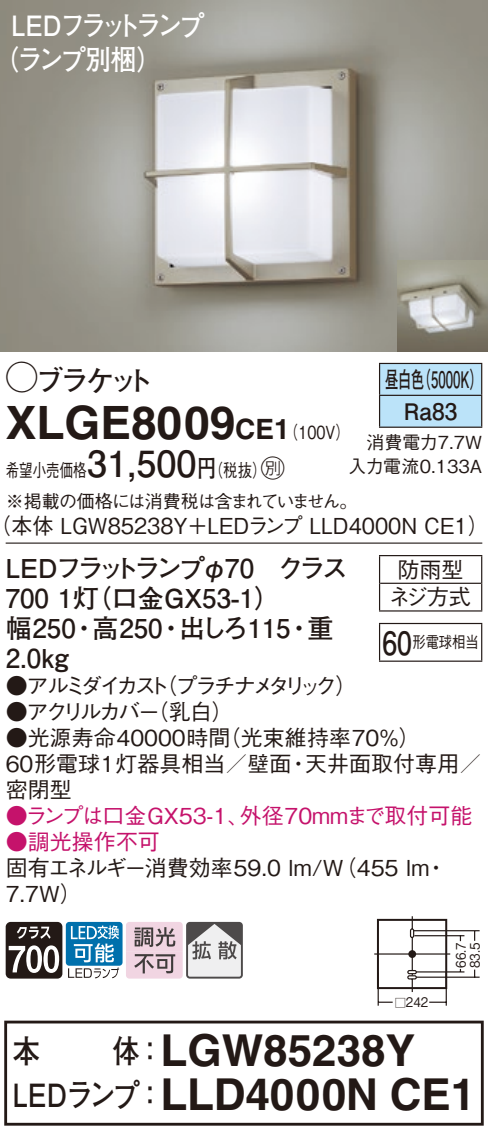
<style>
.page{position:relative;width:488px;height:1137px;background:#fff}
.page>*{position:absolute;margin:0;border:0;box-sizing:border-box;transform-origin:0 0}
.t1{font:700 46px "Helvetica LT Std";color:#231916}
.t2{font:700 44px "Helvetica LT Std";color:#231916}
.t3{font:700 36px "Futo Go B101 Pro";color:#231916}
.t4{font:700 32px "Futo Go B101 Pro";letter-spacing:-.02em;color:#231916;scale:.85 1}
.t5{font:700 32px "Futo Go B101 Pro";letter-spacing:-.02em;color:#231916;scale:.83 1}
.t6{font:700 28px/34px "Futo Go B101 Pro";letter-spacing:-.12em;color:#fff;scale:.9 1}
.t7{font:700 28px "Futo Go B101 Pro";letter-spacing:-.135em;color:#231916}
.t8{font:700 28px "Helvetica LT Std";color:#231916}
.t9{font:700 26px/30px "Futo Go B101 Pro";color:#231916}
.t10{font:700 26px "Futo Go B101 Pro";letter-spacing:-.145em;color:#231916}
.t11{font:24px "Ford Classification 1";color:#231916}
.t12{font:700 22.8px/32px "Futo Go B101 Pro";color:#231916;scale:.58 1}
.t13{font:500 22px/26px "Gothic BBB Pro";color:#231916}
.t14{font:500 22px "Gothic BBB Pro";color:#c5126b}
.t15{font:500 22px "Gothic BBB Pro";color:#231916;scale:.95 1}
.t16{font:500 22px/26px "Gothic BBB Pro";letter-spacing:-.18em;color:#231916}
.t17{font:500 22px "Gothic BBB Pro";letter-spacing:-.22em;color:#231916}
.t18{font:500 22px "Gothic BBB Pro";letter-spacing:-.14em;color:#231916}
.t19{font:500 18px/31.6px "Gothic BBB Pro";letter-spacing:-.04em;color:#231916;scale:.75 1}
.t20{font:500 18px/24px "Gothic BBB Pro";color:#231916;text-align:right}
.t21{font:500 18px "Gothic BBB Pro";color:#231916;scale:.8 1}
.t22{font:500 16px "Gothic BBB Pro";color:#231916;scale:.83 1}
.t23{font:13.2px "Gothic BBB Pro Medium 90 pv RKSJ H";color:#231916;scale:.9 1}
.t24{font:11.2px "Gothic BBB Pro Medium 90 pv RKSJ H";color:#231916}
.s1{font-family:"Ford Classification 1";font-weight:400;font-size:32px}
.s2{font-family:"Helvetica LT Std";font-weight:700;font-size:28px}
.s3{font-family:"Gothic BBB Pro";font-weight:500;font-size:18px}
.s4{font-family:"Futo Go B101 Pro";font-weight:700;font-size:24px}
</style>
<div class="page">
<img style="left:0;top:0;width:488px;height:351px">
<img style="left:397px;top:261px;width:91px;height:90px">
<div style="left:380px;top:364px;width:101px;height:62px;background:#bbe3f9"></div>
<hr style="left:379px;top:363px;width:103px;height:1px;background:#231916">
<hr style="left:379px;top:364px;width:1px;height:31px;background:#231916">
<hr style="left:481px;top:364px;width:1px;height:31px;background:#231916">
<hr style="left:379px;top:395px;width:103px;height:1px;background:#231916">
<hr style="left:379px;top:396px;width:1px;height:31px;background:#231916">
<hr style="left:481px;top:396px;width:1px;height:31px;background:#231916">
<hr style="left:379px;top:426px;width:103px;height:2px;background:#231916">
<hr style="left:6px;top:542px;width:476px;height:2px;background:#231916">
<svg style="left:379px;top:556px;width:1px;height:54px"></svg>
<hr style="left:379px;top:555px;width:103px;height:1px;background:#231916">
<hr style="left:380px;top:583px;width:101px;height:1px;background:#231916">
<svg style="left:481px;top:556px;width:1px;height:54px"></svg>
<hr style="left:379px;top:610px;width:103px;height:2px;background:#231916">
<hr style="left:379px;top:624px;width:1px;height:37px;background:#231916">
<hr style="left:379px;top:623px;width:103px;height:1px;background:#231916">
<hr style="left:481px;top:624px;width:1px;height:37px;background:#231916">
<hr style="left:379px;top:660px;width:103px;height:2px;background:#231916">
<div style="left:407px;top:970px;width:10px;height:4px;border:1px solid #231916;border-radius:2px"></div>
<div style="left:410px;top:928px;width:4px;height:10px;border:1px solid #231916;border-radius:2px"></div>
<div style="left:407px;top:975px;width:10px;height:4px;border:1px solid #231916;border-radius:2px"></div>
<hr style="left:374px;top:953px;width:76px;height:2px;background:#231916">
<svg style="left:411px;top:916px;width:2px;height:13px"></svg>
<hr style="left:411px;top:937px;width:2px;height:33px;background:#231916">
<div style="left:408px;top:950px;width:8px;height:8px;background:#231916;border-radius:50%"></div>
<hr style="left:413px;top:930px;width:66px;height:1px;background:#231916">
<hr style="left:414px;top:935px;width:50px;height:1px;background:#231916">
<hr style="left:416px;top:976px;width:63px;height:2px;background:#231916">
<hr style="left:416px;top:971px;width:48px;height:2px;background:#231916">
<hr style="left:445px;top:972px;width:2px;height:34px;background:#231916">
<hr style="left:377px;top:972px;width:2px;height:34px;background:#231916">
<svg style="left:379px;top:1001px;width:13px;height:2px"></svg>
<svg style="left:429px;top:1001px;width:17px;height:2px"></svg>
<svg style="left:411px;top:974px;width:2px;height:18px"></svg>
<div style="left:377px;top:919px;width:70px;height:70px;border:2px solid #231916"></div>
<svg style="left:6px;top:922px;width:56px;height:57px"></svg>
<div style="left:66px;top:922px;width:56px;height:44px;background:#0070ac;border-radius:3px"></div>
<svg style="left:68px;top:925px;width:51px;height:53px"></svg>
<svg style="left:126px;top:922px;width:114px;height:57px"></svg>
<div style="left:186px;top:922px;width:57px;height:57px;border:2px solid #4d4a4a;border-radius:3px"></div>
<div style="left:4px;top:1021px;width:479px;height:105px;border:3px solid #231916"></div>
<p class="t6" style="left:-7px;top:5px;width:236px;text-indent:18px">LEDフラットランプ（ランプ別梱(</p>
<p class="t7" style="left:6px;top:358px;width:150px"><span class="s1">A</span>ブラケット</p>
<p class="t12" style="left:417px;top:360px;width:115px">（5000 (K</p>
<p class="t12" style="left:403px;top:360px;width:94px;text-indent:-19px">昼白色<br>Ra83</p>
<p class="t20" style="left:348px;top:428px;width:135px">消費電力7.7W入力電流0.133A</p>
<h1 class="t1" style="left:6px;top:395px;width:231px">XLGE8009</h1>
<p class="t8" style="left:235px;top:412px;width:40px">CE</p>
<p class="t21" style="left:274px;top:418px;width:96px">（<span class="s2">1</span> 100 (V</p>
<h3 class="t3" style="left:87px;top:434px;width:111px">31,500</h3>
<p class="t11" style="left:252px;top:455px;width:34px">C<span class="s3">）</span></p>
<p class="t21" style="left:197px;top:455px;width:70px">（<span class="s4">円</span>税抜</p>
<p class="t19" style="left:6px;top:452px;width:470px">希望小売価格<br>※掲載の価格には消費税は含まれていません。</p>
<p class="t15" style="left:-9px;top:508px;width:525px">（本体 LGW85238Y＋LEDランプ LLD4000N CE (1</p>
<p class="t10" style="left:6px;top:547px;width:343px">LEDフラットランプφ70　クラス</p>
<p class="t9" style="left:6px;top:580px;width:276px">700 （灯1 口金GX53-1(</p>
<p class="t9" style="left:307px;top:610px;width:27px">重</p>
<p class="t9" style="left:6px;top:610px;width:72px">幅250<br>2.0kg</p>
<p class="t9" style="left:92px;top:610px;width:72px">高250</p>
<p class="t9" style="left:179px;top:610px;width:113px">出しろ115</p>
<p class="t9" style="left:71px;top:610px;width:27px">・</p>
<p class="t9" style="left:158px;top:610px;width:27px">・</p>
<p class="t9" style="left:286px;top:610px;width:27px">・</p>
<p class="t17" style="left:155px;top:668px;width:203px">（プラチナメタリック(</p>
<p class="t16" style="left:147px;top:670px;width:88px;text-indent:-141px">●アルミダイカスト<br>（乳白(</p>
<p class="t18" style="left:6px;top:694px;width:156px">●アクリルカバー</p>
<p class="t13" style="left:389px;top:553px;width:83px;line-height:27.6px;text-align:center">防雨型ネジ方式</p>
<h3 class="t5" style="left:382px;top:617px;width:37px">60</h3>
<p class="t22" style="left:412px;top:630px;width:81px">形電球相当</p>
<p class="t13" style="left:219px;top:722px;width:203px">（光束維持率70％(</p>
<p class="t13" style="left:6px;top:722px;width:226px">●光源寿命40000時間</p>
<p class="t13" style="left:305px;top:748px;width:177px">天井面取付専用／</p>
<p class="t13" style="left:6px;top:748px;width:287px">60形電球1灯器具相当／壁面密閉型</p>
<p class="t14" style="left:240px;top:798px;width:234px">外径70mmまで取付可能</p>
<p class="t13" style="left:287px;top:748px;width:23px">・</p>
<p class="t14" style="left:6px;top:798px;width:245px">●ランプは口金GX53-1、</p>
<p class="t14" style="left:6px;top:824px;width:156px">●調光操作不可</p>
<p class="t13" style="left:6px;top:852px;width:425px">固有エネルギー消費効率59.0 lm （W/ 455 lm<br>7.7W(</p>
<p class="t13" style="left:425px;top:852px;width:23px">・</p>
<h3 class="t4" style="left:13px;top:1026px;width:34px">本</h3>
<h3 class="t4" style="left:113px;top:1026px;width:62px">体：</h3>
<p class="t23" style="left:406px;top:991px;width:26px">242</p>
<p class="t24" style="left:394px;top:994px;width:13px">□</p>
<h2 class="t2" style="left:160px;top:1023px;width:256px">LGW85238Y</h2>
<p class="t23" style="left:450px;top:968px;width:30px;rotate:-90deg">66.7</p>
<p class="t23" style="left:464px;top:968px;width:30px;rotate:-90deg">83.5</p>
<h3 class="t4" style="left:13px;top:1070px;width:179px">LEDランプ：</h3>
<h2 class="t2" style="left:160px;top:1067px;width:316px">LLD4000N CE1</h2>
</div>
